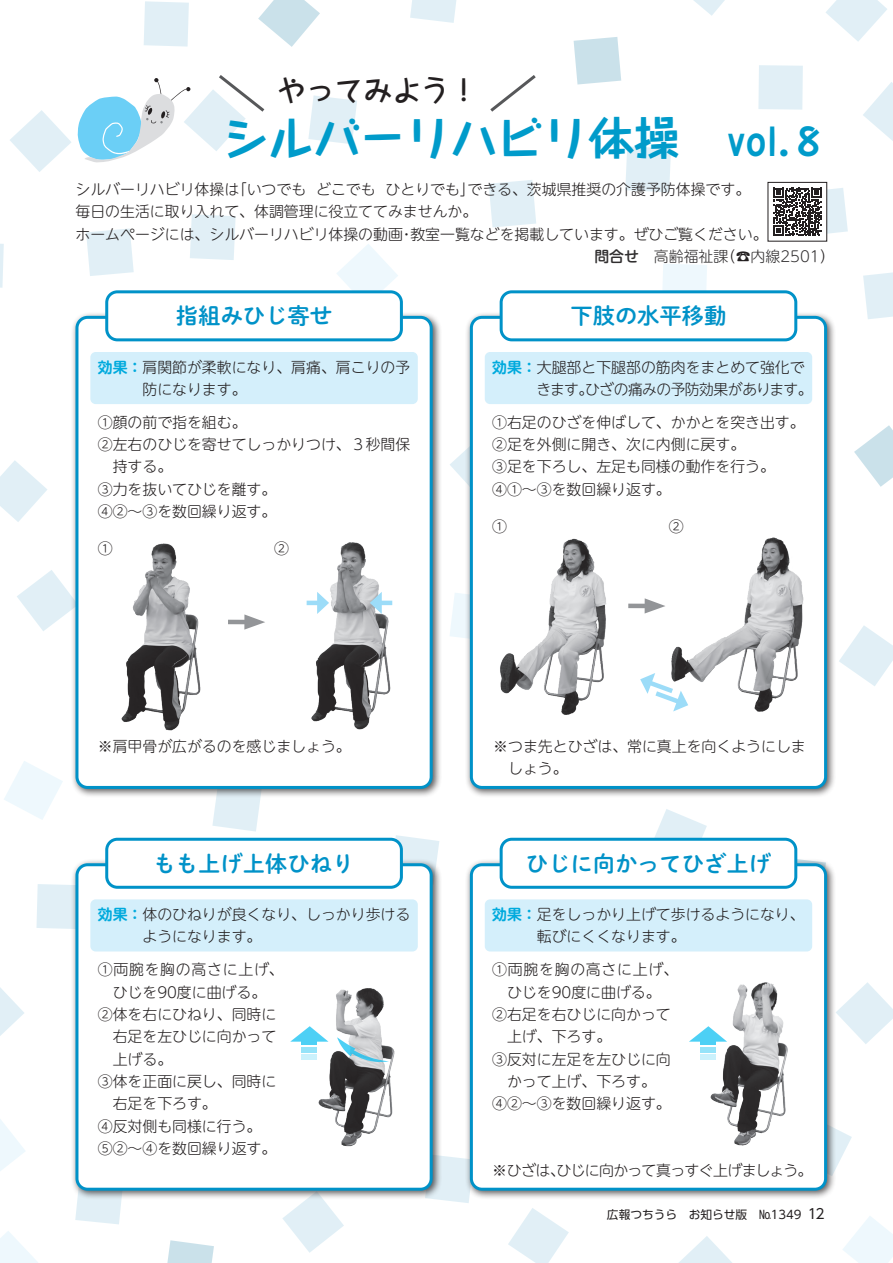
<style>
.page{position:relative;width:893px;height:1263px;background:#fff}
.page>*{position:absolute;margin:0;border:0;box-sizing:border-box;transform-origin:0 0}
.t1{font:700 45.75px "Taka Hand Std";color:#009bca}
.t2{font:700 28.65px "Taka Hand Std De";color:#231f20}
.t3{font:22.35px "Shuei M Go Std B";color:#0092c8}
.t4{font:300 14.85px/22.4px "UD Shin M Go Pro";color:#231f20}
.t5{font:300 14.85px "UD Shin M Go Pro";letter-spacing:.05em;color:#231f20}
.t6{font:300 14.85px "UD Shin M Go Pro";letter-spacing:-.045em;color:#231f20}
.t7{font:300 14.85px "UD Shin M Go Pro";color:#312f30}
.t8{font:11.7px "UD Shin Go Pro";color:#231f20}
.s1{font-size:37.2px}
.s2{font-weight:500}
.s3{color:#231f20}
.s4{font-family:"UD Shin M Go Pro De";font-weight:700;color:#0ad}
.s5{font-size:13.8px}
</style>
<div class="page">
<svg style="left:17px;top:570px;width:54px;height:61px"></svg>
<svg style="left:693px;top:0;width:32px;height:16px"></svg>
<svg style="left:337px;top:244px;width:61px;height:51px"></svg>
<svg style="left:489px;top:180px;width:47px;height:47px;background:#e4f1f7"></svg>
<svg style="left:854px;top:425px;width:39px;height:62px"></svg>
<svg style="left:308px;top:95px;width:49px;height:49px"></svg>
<svg style="left:190px;top:214px;width:46px;height:46px;background:#e3f0f6"></svg>
<svg style="left:450px;top:451px;width:15px;height:30px"></svg>
<svg style="left:663px;top:264px;width:44px;height:26px"></svg>
<svg style="left:258px;top:0;width:62px;height:47px"></svg>
<svg style="left:574px;top:37px;width:47px;height:48px;background:#d1e5ed"></svg>
<svg style="left:212px;top:798px;width:49px;height:33px"></svg>
<svg style="left:410px;top:0;width:47px;height:23px"></svg>
<svg style="left:625px;top:146px;width:46px;height:46px;background:#e3f0f6"></svg>
<svg style="left:144px;top:1px;width:45px;height:46px;background:#e3f0f6"></svg>
<svg style="left:4px;top:761px;width:59px;height:59px"></svg>
<svg style="left:86px;top:228px;width:48px;height:48px"></svg>
<svg style="left:390px;top:835px;width:49px;height:24px"></svg>
<svg style="left:450px;top:593px;width:15px;height:45px"></svg>
<svg style="left:649px;top:809px;width:58px;height:29px"></svg>
<svg style="left:839px;top:626px;width:54px;height:60px"></svg>
<svg style="left:0;top:460px;width:47px;height:62px"></svg>
<svg style="left:0;top:244px;width:4px;height:44px"></svg>
<svg style="left:442px;top:1156px;width:27px;height:47px"></svg>
<svg style="left:282px;top:1200px;width:62px;height:53px"></svg>
<svg style="left:508px;top:1208px;width:61px;height:55px"></svg>
<svg style="left:679px;top:1236px;width:53px;height:27px"></svg>
<svg style="left:836px;top:1129px;width:16px;height:39px"></svg>
<svg style="left:863px;top:272px;width:30px;height:47px"></svg>
<svg style="left:0;top:1231px;width:38px;height:32px"></svg>
<svg style="left:843px;top:1216px;width:50px;height:47px"></svg>
<svg style="left:0;top:1119px;width:25px;height:52px"></svg>
<svg style="left:75px;top:1200px;width:47px;height:24px"></svg>
<svg style="left:836px;top:982px;width:57px;height:62px"></svg>
<svg style="left:863px;top:82px;width:30px;height:59px"></svg>
<svg style="left:758px;top:65px;width:45px;height:45px;background:#e2eff6"></svg>
<svg style="left:36px;top:884px;width:35px;height:45px;background:#e2eff6"></svg>
<svg style="left:0;top:987px;width:24px;height:49px"></svg>
<svg style="left:826px;top:0;width:61px;height:42px"></svg>
<svg style="left:167px;top:1240px;width:47px;height:23px"></svg>
<svg style="left:490px;top:75px;width:46px;height:37px"></svg>
<svg style="left:10px;top:75px;width:255px;height:97px"></svg>
<svg style="left:773px;top:188px;width:75px;height:48px"></svg>
<div style="left:768px;top:182px;width:59px;height:60px;border:1px solid #231f20"></div>
<div style="left:71px;top:859px;width:371px;height:341px;background:#231f20;opacity:.75"></div>
<div style="left:77px;top:865px;width:354px;height:324px;background:#fff;border-radius:11px"></div>
<div style="left:75px;top:863px;width:358px;height:328px;border:3px solid #0092c8;border-radius:11px"></div>
<img style="left:335px;top:988px;width:60px;height:159px">
<div style="left:107px;top:839px;width:294px;height:48px;background:#fff;border-radius:11px"></div>
<div style="left:105px;top:838px;width:298px;height:51px;border:3px solid #0092c8;border-radius:11px"></div>
<div style="left:90px;top:899px;width:328px;height:52px;background:#d4effb;border-radius:5px"></div>
<svg style="left:290px;top:1026px;width:99px;height:89px"></svg>
<div style="left:302px;top:1039px;width:15px;height:6px;background:#4dd0f5"></div>
<div style="left:302px;top:1046px;width:15px;height:6px;background:#95e3f9"></div>
<div style="left:302px;top:1054px;width:15px;height:5px;background:#caf1fc"></div>
<div style="left:465px;top:859px;width:371px;height:341px;background:#231f20;opacity:.75"></div>
<div style="left:471px;top:865px;width:355px;height:324px;background:#fff;border-radius:11px"></div>
<div style="left:470px;top:863px;width:357px;height:328px;border:3px solid #0092c8;border-radius:11px"></div>
<img style="left:710px;top:982px;width:78px;height:164px">
<div style="left:501px;top:839px;width:295px;height:48px;background:#fff;border-radius:11px"></div>
<div style="left:500px;top:838px;width:297px;height:51px;border:3px solid #0092c8;border-radius:11px"></div>
<div style="left:485px;top:899px;width:327px;height:52px;background:#d4effb;border-radius:5px"></div>
<svg style="left:689px;top:1022px;width:76px;height:61px"></svg>
<div style="left:700px;top:1039px;width:16px;height:6px;background:#4dd0f5"></div>
<div style="left:700px;top:1046px;width:16px;height:6px;background:#95e3f9"></div>
<div style="left:700px;top:1054px;width:16px;height:5px;background:#caf1fc"></div>
<div style="left:465px;top:311px;width:371px;height:487px;background:#231f20;opacity:.75"></div>
<div style="left:471px;top:317px;width:355px;height:470px;background:#fff;border-radius:11px"></div>
<div style="left:470px;top:316px;width:357px;height:473px;border:3px solid #0092c8;border-radius:11px"></div>
<div style="left:501px;top:292px;width:295px;height:48px;background:#fff;border-radius:11px"></div>
<div style="left:500px;top:290px;width:297px;height:51px;border:3px solid #0092c8;border-radius:11px"></div>
<div style="left:485px;top:352px;width:327px;height:52px;background:#d4effb;border-radius:5px"></div>
<img style="left:500px;top:538px;width:107px;height:177px">
<img style="left:673px;top:537px;width:131px;height:175px">
<hr style="left:628px;top:604px;width:25px;height:4px;background:#939598">
<svg style="left:645px;top:598px;width:20px;height:15px"></svg>
<svg style="left:640px;top:652px;width:68px;height:60px"></svg>
<div style="left:71px;top:311px;width:371px;height:487px;background:#231f20;opacity:.75"></div>
<div style="left:77px;top:317px;width:354px;height:470px;background:#fff;border-radius:11px"></div>
<div style="left:75px;top:316px;width:358px;height:473px;border:3px solid #0092c8;border-radius:11px"></div>
<div style="left:107px;top:292px;width:294px;height:48px;background:#fff;border-radius:11px"></div>
<div style="left:105px;top:290px;width:298px;height:51px;border:3px solid #0092c8;border-radius:11px"></div>
<div style="left:90px;top:352px;width:328px;height:52px;background:#d4effb;border-radius:5px"></div>
<img style="left:121px;top:543px;width:80px;height:188px">
<img style="left:306px;top:542px;width:87px;height:188px">
<hr style="left:307px;top:601px;width:14px;height:4px;background:#9cdcf8">
<svg style="left:317px;top:554px;width:75px;height:60px"></svg>
<svg style="left:192px;top:567px;width:73px;height:63px"></svg>
<h2 class="t2" style="left:277px;top:70px;width:202px">やってみよう！</h2>
<h1 class="t1" style="left:223px;top:105px;width:606px">シルバーリハビリ体操 <span class="s1">vol.８</span></h1>
<p class="t4" style="left:76px;top:177px;width:676px">シルバーリハビリ体操は「いつでも どこでも ひとりでも」できる、茨城県推奨の介護予防体操です。</p>
<p class="t4" style="left:76px;top:200px;width:403px">毎日の生活に取り入れて、体調管理に役立ててみませんか。</p>
<p class="t4" style="left:76px;top:222px;width:694px">ホームページには、シルバーリハビリ体操の動画・教室一覧などを掲載しています。ぜひご覧ください。</p>
<p class="t7" style="left:594px;top:244px;width:242px"><span class="s2">問合せ</span>　高齢福祉課<span class="s3">（☎</span>内線2501<span class="s3">）</span></p>
<h3 class="t3" style="left:176px;top:299px;width:158px">指組みひじ寄せ</h3>
<h3 class="t3" style="left:570px;top:299px;width:158px">下肢の水平移動</h3>
<p class="t4" style="left:142px;top:355px;width:269px;text-indent:-45px"><span class="s4">効果：</span>肩関節が柔軟になり、肩痛、肩こりの予防になります。</p>
<p class="t4" style="left:536px;top:355px;width:278px;text-indent:-44px"><span class="s4">効果：</span>大腿部と下腿部の筋肉をまとめて強化できます。ひざの痛みの予防効果があります。</p>
<p class="t4" style="left:98px;top:410px;width:150px">①顔の前で指を組む。</p>
<p class="t4" style="left:98px;top:433px;width:314px">②左右のひじを寄せてしっかりつけ、３秒間保</p>
<p class="t4" style="left:113px;top:455px;width:61px">持する。</p>
<p class="t4" style="left:98px;top:477px;width:180px">③力を抜いてひじを離す。</p>
<p class="t4" style="left:98px;top:499px;width:180px">④②～③を数回繰り返す。</p>
<p class="t4" style="left:492px;top:410px;width:314px">①右足のひざを伸ばして、かかとを突き出す。<br>②足を外側に開き、次に内側に戻す。<br>③足を下ろし、左足も同様の動作を行う。<br>④①～③を数回繰り返す。</p>
<p class="t4" style="left:492px;top:514px;width:16px">①</p>
<p class="t4" style="left:669px;top:514px;width:16px">②</p>
<p class="t4" style="left:98px;top:537px;width:16px">①</p>
<p class="t4" style="left:274px;top:537px;width:16px">②</p>
<p class="t4" style="left:98px;top:734px;width:254px">※肩甲骨が広がるのを感じましょう。</p>
<p class="t4" style="left:508px;top:734px;width:299px;text-indent:-15px">※つま先とひざは、常に真上を向くようにしましょう。</p>
<h3 class="t3" style="left:154px;top:847px;width:202px">もも上げ上体ひねり</h3>
<h3 class="t3" style="left:526px;top:847px;width:247px">ひじに向かってひざ上げ</h3>
<p class="t4" style="left:142px;top:902px;width:269px;text-indent:-45px"><span class="s4">効果：</span>体のひねりが良くなり、しっかり歩けるようになります。</p>
<p class="t4" style="left:492px;top:902px;width:314px"><span class="s4">効果：</span>足をしっかり上げて歩けるようになり、　　　転びにくくなります。</p>
<p class="t5" style="left:98px;top:957px;width:188px">①両腕を胸の高さに上げ、</p>
<p class="t4" style="left:113px;top:980px;width:155px">ひじを90度に曲げる。</p>
<p class="t4" style="left:98px;top:1002px;width:180px">②体を右にひねり、同時に</p>
<p class="t4" style="left:113px;top:1024px;width:165px">右足を左ひじに向かって</p>
<p class="t4" style="left:113px;top:1047px;width:61px">上げる。</p>
<p class="t4" style="left:98px;top:1069px;width:180px">③体を正面に戻し、同時に</p>
<p class="t4" style="left:113px;top:1091px;width:106px">右足を下ろす。</p>
<p class="t4" style="left:98px;top:1114px;width:165px">④反対側も同様に行う。</p>
<p class="t4" style="left:98px;top:1136px;width:180px">⑤②～④を数回繰り返す。</p>
<p class="t5" style="left:492px;top:957px;width:188px">①両腕を胸の高さに上げ、</p>
<p class="t4" style="left:507px;top:980px;width:155px">ひじを90度に曲げる。</p>
<p class="t4" style="left:492px;top:1002px;width:180px">②右足を右ひじに向かって</p>
<p class="t4" style="left:507px;top:1024px;width:106px">上げ、下ろす。</p>
<p class="t4" style="left:492px;top:1047px;width:180px">③反対に左足を左ひじに向</p>
<p class="t4" style="left:507px;top:1069px;width:150px">かって上げ、下ろす。</p>
<p class="t4" style="left:492px;top:1091px;width:180px">④②～③を数回繰り返す。</p>
<p class="t6" style="left:492px;top:1158px;width:322px">※ひざは、ひじに向かって真っすぐ上げましょう。</p>
<p class="t8" style="left:607px;top:1204px;width:219px">広報つちうら　お知らせ版　№1349 <span class="s5">12</span></p>
</div>
